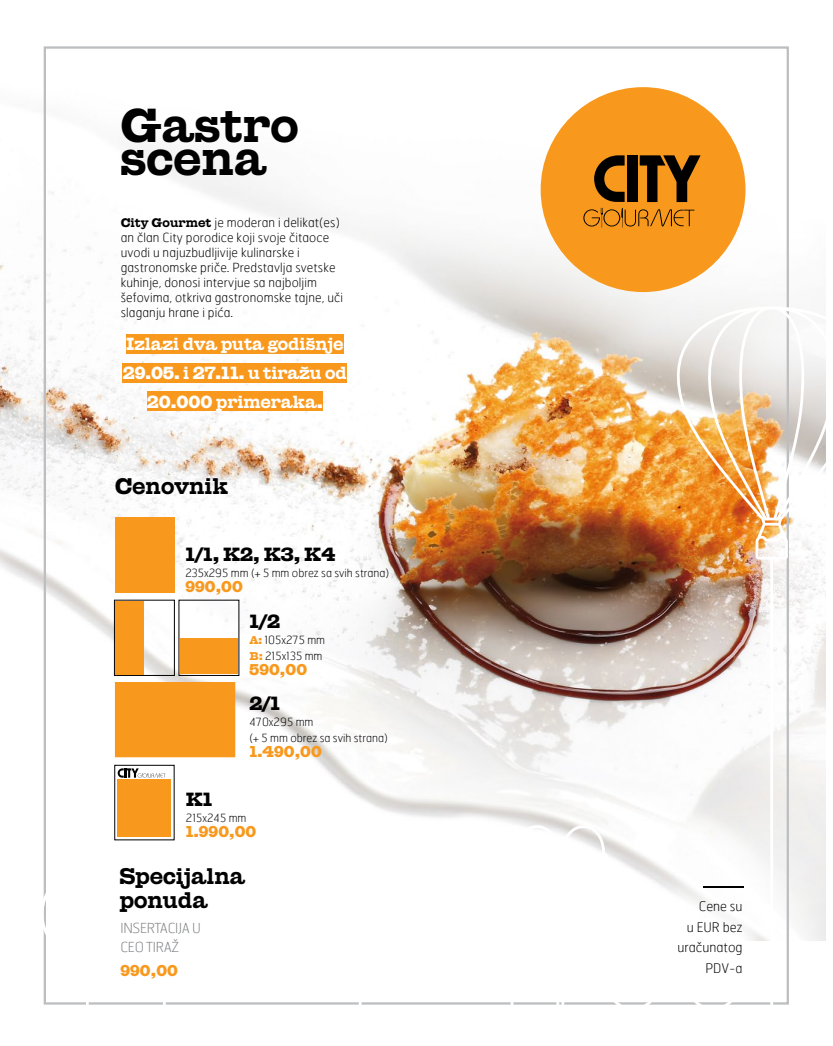
<style>
.page{position:relative;width:833px;height:1046px;background:#fff}
.page>*{position:absolute;margin:0;border:0;box-sizing:border-box;transform-origin:0 0}
.t1{font:100 80px "Pluto";color:#000}
.t2{font:47.5px/33.2px "Giza";color:#000}
.t3{font:22.5px/23.8px "Giza";color:#000}
.t4{font:19px "Giza";color:#000}
.t5{font:17.5px/28.9px "Giza";color:#fff;text-align:center}
.t6{font:15.62px "Giza";letter-spacing:.005em;color:#f8991d}
.t7{font:100 13.75px/18.8px "Hermes FB";letter-spacing:-.025em;color:#808285}
.t8{font:100 13.25px/20.8px "Hermes FB";color:#000;text-align:right}
.t9{font:100 12.5px/15px "Hermes FB";letter-spacing:.01em;color:#000}
.t10{font:100 11.25px/15.6px "Hermes FB";color:#000}
.s1{font-family:"Giza";font-weight:400}
.s2{font-family:"Giza";font-weight:400;color:#f8991d}
</style>
<div class="page">
<img style="left:0;top:46px;width:767px;height:787px">
<img style="left:561px;top:306px;width:265px;height:699px">
<svg style="left:386px;top:825px;width:173px;height:180px"></svg>
<svg style="left:0;top:443px;width:386px;height:562px"></svg>
<div style="left:126px;top:334px;width:217px;height:19px;background:#f8991d"></div>
<div style="left:123px;top:362px;width:224px;height:20px;background:#f8991d"></div>
<div style="left:147px;top:391px;width:176px;height:20px;background:#f8991d"></div>
<div style="left:540px;top:87px;width:205px;height:205px;background:#f8991d;border-radius:50%"></div>
<div style="left:627px;top:155px;width:10px;height:47px;background:#000"></div>
<svg style="left:639px;top:155px;width:61px;height:47px"></svg>
<svg style="left:594px;top:155px;width:30px;height:47px"></svg>
<svg style="left:583px;top:208px;width:111px;height:19px"></svg>
<div style="left:114px;top:600px;width:61px;height:75px;border:1px solid #000"></div>
<svg style="left:114px;top:765px;width:60px;height:75px"></svg>
<div style="left:115px;top:517px;width:60px;height:75px;background:#f8991d"></div>
<div style="left:115px;top:601px;width:29px;height:73px;background:#f8991d"></div>
<div style="left:180px;top:637px;width:57px;height:36px;background:#f8991d"></div>
<div style="left:115px;top:682px;width:120px;height:75px;background:#f8991d"></div>
<div style="left:118px;top:779px;width:53px;height:57px;background:#f8991d"></div>
<svg style="left:118px;top:768px;width:47px;height:9px"></svg>
<h2 class="t2" style="left:120px;top:110px;width:180px">Gastro scena</h2>
<p class="t9" style="left:121px;top:214px;width:224px"><span class="s1">City Gourmet</span> je moderan i delikat(es) an član City porodice koji svoje čitaoce uvodi u najuzbudljivije kulinarske i gastronomske priče. Predstavlja svetske kuhinje, donosi intervjue sa najboljim šefovima, otkriva gastronomske tajne, uči slaganju hrane i pića.</p>
<h3 class="t5" style="left:123px;top:330px;width:226px">Izlazi dva puta godišnje<br>29.05. i 27.11. u tiražu od<br>20.000 primeraka.</h3>
<h3 class="t3" style="left:115px;top:474px;width:115px">Cenovnik</h3>
<h3 class="t4" style="left:185px;top:543px;width:151px">1/1, K2, K3, K4</h3>
<p class="t10" style="left:185px;top:564px;width:205px">235x295 mm (+ 5 mm obrez sa svih strana)</p>
<p class="t6" style="left:185px;top:577px;width:59px">990,00</p>
<h3 class="t4" style="left:249px;top:610px;width:32px">1/2</h3>
<p class="t10" style="left:249px;top:631px;width:77px"><span class="s2">A:</span> 105x275 mm<br><span class="s2">B:</span> 215x135 mm</p>
<p class="t6" style="left:249px;top:660px;width:59px">590,00</p>
<h3 class="t4" style="left:249px;top:692px;width:32px">2/1</h3>
<p class="t10" style="left:249px;top:713px;width:140px">470x295 mm<br>(+ 5 mm obrez sa svih strana)</p>
<p class="t6" style="left:249px;top:742px;width:74px">1.490,00</p>
<h3 class="t4" style="left:186px;top:788px;width:28px">K1</h3>
<p class="t10" style="left:186px;top:809px;width:62px">215x245 mm</p>
<p class="t6" style="left:186px;top:822px;width:72px">1.990,00</p>
<h3 class="t3" style="left:120px;top:864px;width:127px">Specijalna ponuda</h3>
<p class="t7" style="left:120px;top:918px;width:82px">INSERTACIJA U<br>CEO TIRAŽ</p>
<p class="t6" style="left:120px;top:961px;width:59px">990,00</p>
<h1 class="t1" style="left:692px;top:809px;width:65px">_</h1>
<p class="t8" style="left:677px;top:895px;width:66px">Cene su<br>u EUR bez uračunatog<br>PDV-a</p>
</div>
